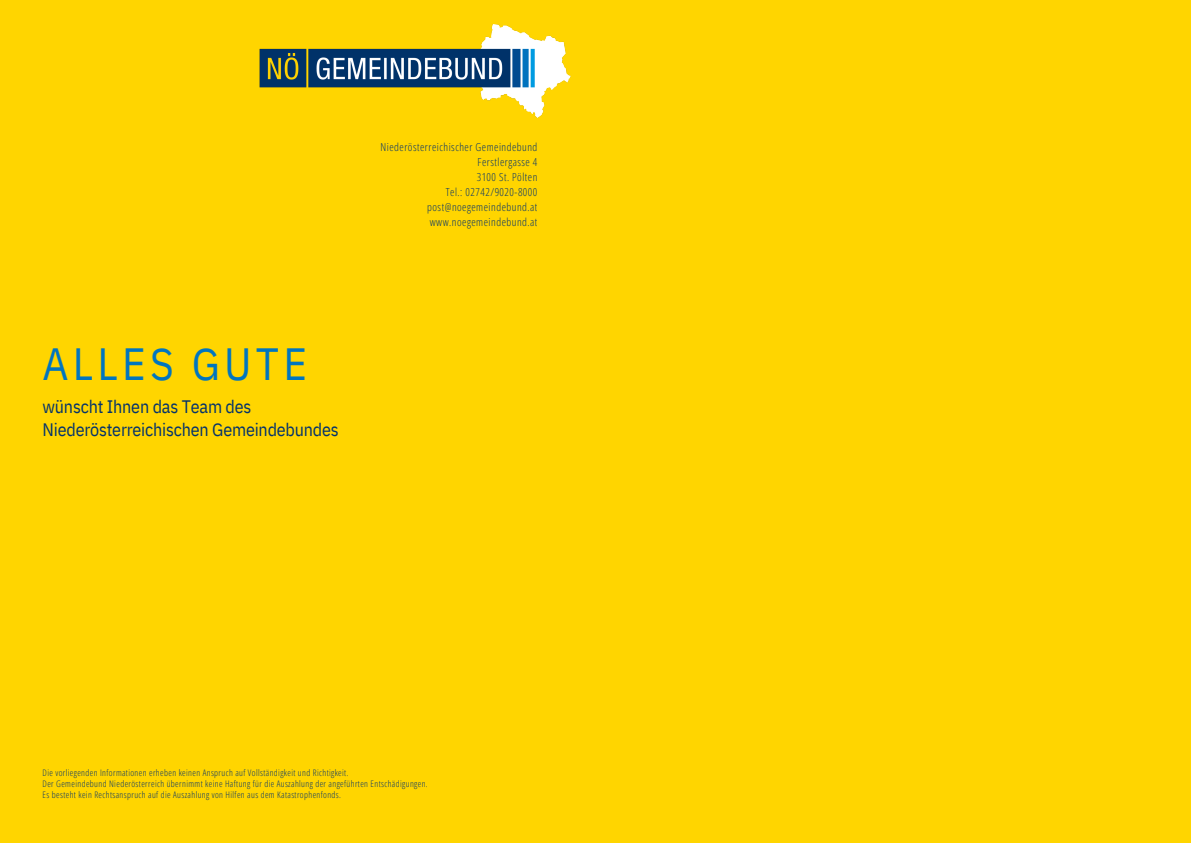
<style>
.page{position:relative;width:1191px;height:843px;background:#fff}
.page>*{position:absolute;margin:0;border:0;box-sizing:border-box;transform-origin:0 0}
.t1{font:45px "IBM Plex Sans Cond";letter-spacing:.095em;color:#0075bf}
.t2{font:18px/23.2px "IBM Plex Sans Cond";letter-spacing:-.01em;color:#03326c}
.t3{font:300 11px/15px "Open Sans Condensed";letter-spacing:.045em;color:#03326c;text-align:right}
.t4{font:300 9px/11.2px "Open Sans Condensed";letter-spacing:.045em;color:#03326c}
</style>
<div class="page">
<div style="left:0;top:0;width:1190px;height:842px;background:#ffd500"></div>
<img style="left:259px;top:24px;width:312px;height:94px">
<h1 class="t3" style="left:380px;top:139px;width:158px">Niederösterreichischer Gemeindebund<br>Ferstlergasse 4<br>3100 St. Pölten<br>Tel.: 02742/9020-8000 post@noegemeindebund.at www.noegemeindebund.at</h1>
<h2 class="t1" style="left:43px;top:334px;width:266px">ALLES GUTE</h2>
<h2 class="t2" style="left:43px;top:394px;width:298px">wünscht Ihnen das Team des<br>Niederösterreichischen Gemeindebundes</h2>
<p class="t4" style="left:43px;top:766px;width:386px">Die vorliegenden Informationen erheben keinen Anspruch auf Vollständigkeit und Richtigkeit.<br>Der Gemeindebund Niederösterreich übernimmt keine Haftung für die Auszahlung der angeführten Entschädigungen.<br>Es besteht kein Rechtsanspruch auf die Auszahlung von Hilfen aus dem Katastrophenfonds.</p>
</div>
